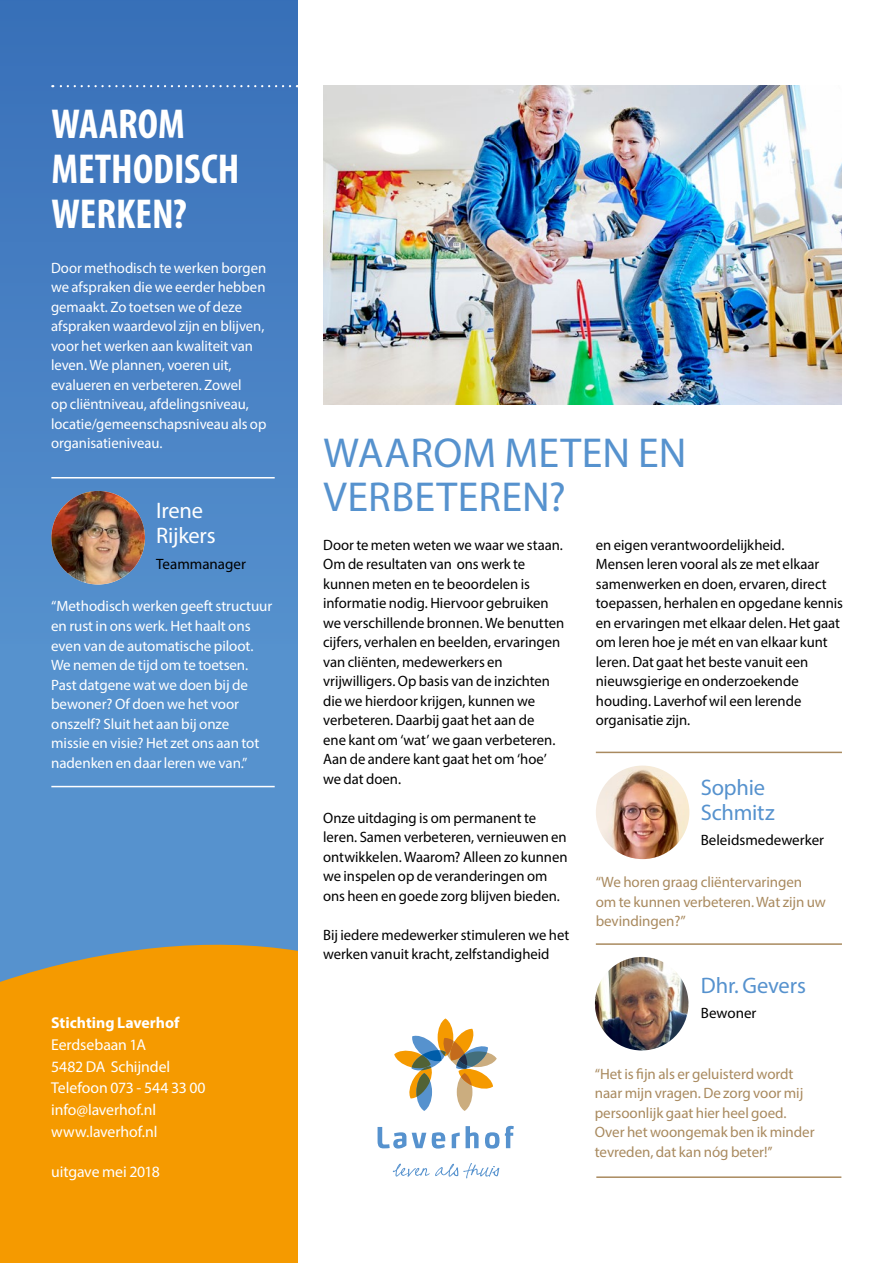
<style>
.page{position:relative;width:893px;height:1263px;background:#fff}
.page>*{position:absolute;margin:0;border:0;box-sizing:border-box;transform-origin:0 0}
.t1{font:42px/43.5px "Myriad Pro";letter-spacing:.01em;color:#5692ce}
.t2{font:700 condensed 42px/45px "Myriad Pro";color:#fff}
.t3{font:22.5px/25.5px "Myriad Pro";letter-spacing:-.01em;color:#5692ce}
.t4{font:22.5px/25.5px "Myriad Pro";letter-spacing:-.01em;color:#fff}
.t5{font:15.75px/21.8px "Myriad Pro";letter-spacing:-.005em;color:#fff}
.t6{font:700 15.75px "Myriad Pro";color:#fff}
.t7{font:15px/19.5px "Myriad Pro";color:#000}
.t8{font:15px/19.5px "Myriad Pro";letter-spacing:-.005em;color:#fff}
.t9{font:15px/19.5px "Myriad Pro";letter-spacing:-.005em;color:#a98a5f}
</style>
<div class="page">
<div style="left:0;top:0;width:298px;height:1263px;background:#5692ce"></div>
<div style="left:0;top:0;width:298px;height:648px;background:linear-gradient(to bottom,#386fb8,#5691ce)"></div>
<svg style="left:52px;top:85px;width:238px;height:2px"></svg>
<hr style="left:51px;top:786px;width:224px;height:1px;background:#fff">
<hr style="left:51px;top:477px;width:224px;height:1px;background:#fff">
<img style="left:51px;top:491px;width:94px;height:93px;border-radius:47px">
<div style="left:457px;top:1073px;width:15px;height:38px;background:#cbad7f;border-radius:50%"></div>
<svg style="left:438px;top:1018px;width:15px;height:38px"></svg>
<svg style="left:459px;top:1051px;width:38px;height:16px"></svg>
<svg style="left:378px;top:1127px;width:28px;height:21px"></svg>
<svg style="left:412px;top:1133px;width:14px;height:15px"></svg>
<svg style="left:432px;top:1132px;width:13px;height:16px"></svg>
<svg style="left:452px;top:1132px;width:8px;height:16px"></svg>
<svg style="left:466px;top:1126px;width:13px;height:22px"></svg>
<svg style="left:485px;top:1132px;width:14px;height:16px"></svg>
<svg style="left:505px;top:1126px;width:9px;height:22px"></svg>
<svg style="left:393px;top:1163px;width:106px;height:15px"></svg>
<svg style="left:416px;top:1073px;width:16px;height:38px"></svg>
<svg style="left:394px;top:1028px;width:99px;height:70px"></svg>
<img style="left:323px;top:85px;width:519px;height:319px">
<div style="left:0;top:944px;width:298px;height:319px;background:#f59a00"></div>
<hr style="left:596px;top:943px;width:246px;height:2px;background:#a98a5f">
<hr style="left:596px;top:752px;width:246px;height:1px;background:#a98a5f">
<img style="left:596px;top:765px;width:93px;height:94px;border-radius:47px">
<hr style="left:596px;top:1176px;width:245px;height:2px;background:#a98a5f">
<img style="left:595px;top:957px;width:93px;height:93px;border-radius:47px">
<h1 class="t2" style="left:51px;top:100px;width:189px">WAAROM<br>METHODISCH<br>WERKEN?</h1>
<p class="t8" style="left:51px;top:258px;width:217px">Door methodisch te werken borgen we afspraken die we eerder hebben gemaakt. Zo toetsen we of deze afspraken waardevol zijn en blijven, voor het werken aan kwaliteit van leven. We plannen, voeren uit, evalueren en verbeteren. Zowel<br>op cliëntniveau, afdelingsniveau, locatie/gemeenschapsniveau als op organisatieniveau.</p>
<h2 class="t4" style="left:156px;top:497px;width:61px">Irene<br>Rijkers</h2>
<p class="t7" style="left:156px;top:554px;width:91px">Teammanager</p>
<p class="t8" style="left:51px;top:596px;width:223px">“Methodisch werken geeft structuur en rust in ons werk. Het haalt ons even van de automatische piloot.<br>We nemen de tijd om te toetsen.<br>Past datgene wat we doen bij de bewoner? Of doen we het voor onszelf? Sluit het aan bij onze<br>missie en visie? Het zet ons aan tot nadenken en daar leren we van.”</p>
<p class="t6" style="left:51px;top:1012px;width:130px">Stichting Laverhof</p>
<p class="t5" style="left:51px;top:1033px;width:156px">Eerdsebaan 1A<br>5482 DA Schijndel<br>Telefoon 073 - 544 33 00 info@laverhof.nl www.laverhof.nl</p>
<p class="t5" style="left:51px;top:1160px;width:110px">uitgave mei 2018</p>
<h1 class="t1" style="left:324px;top:431px;width:364px">WAAROM METEN EN<br>VERBETEREN?</h1>
<p class="t7" style="left:323px;top:535px;width:243px">Door te meten weten we waar we staan.<br>Om de resultaten van ons werk te kunnen meten en te beoordelen is informatie nodig. Hiervoor gebruiken we verschillende bronnen. We benutten cijfers, verhalen en beelden, ervaringen van cliënten, medewerkers en vrijwilligers. Op basis van de inzichten die we hierdoor krijgen, kunnen we verbeteren. Daarbij gaat het aan de<br>ene kant om ‘wat’ we gaan verbeteren.<br>Aan de andere kant gaat het om ‘hoe’ we dat doen.</p>
<p class="t7" style="left:323px;top:808px;width:246px">Onze uitdaging is om permanent te leren. Samen verbeteren, vernieuwen en ontwikkelen. Waarom? Alleen zo kunnen we inspelen op de veranderingen om ons heen en goede zorg blijven bieden.</p>
<p class="t7" style="left:323px;top:925px;width:248px">Bij iedere medewerker stimuleren we het werken vanuit kracht, zelfstandigheid</p>
<p class="t7" style="left:596px;top:535px;width:249px">en eigen verantwoordelijkheid.<br>Mensen leren vooral als ze met elkaar samenwerken en doen, ervaren, direct toepassen, herhalen en opgedane kennis en ervaringen met elkaar delen. Het gaat om leren hoe je mét en van elkaar kunt leren. Dat gaat het beste vanuit een nieuwsgierige en onderzoekende houding. Laverhof wil een lerende organisatie zijn.</p>
<h2 class="t3" style="left:701px;top:774px;width:75px">Sophie<br>Schmitz</h2>
<p class="t7" style="left:701px;top:830px;width:125px">Beleidsmedewerker</p>
<p class="t9" style="left:596px;top:872px;width:232px">“We horen graag cliëntervaringen om te kunnen verbeteren. Wat zijn uw bevindingen?”</p>
<h2 class="t3" style="left:701px;top:973px;width:107px">Dhr. Gevers</h2>
<p class="t7" style="left:701px;top:1003px;width:57px">Bewoner</p>
<p class="t9" style="left:595px;top:1063px;width:221px">“Het is fijn als er geluisterd wordt naar mijn vragen. De zorg voor mij persoonlijk gaat hier heel goed.<br>Over het woongemak ben ik minder tevreden, dat kan nóg beter!’’</p>
</div>
